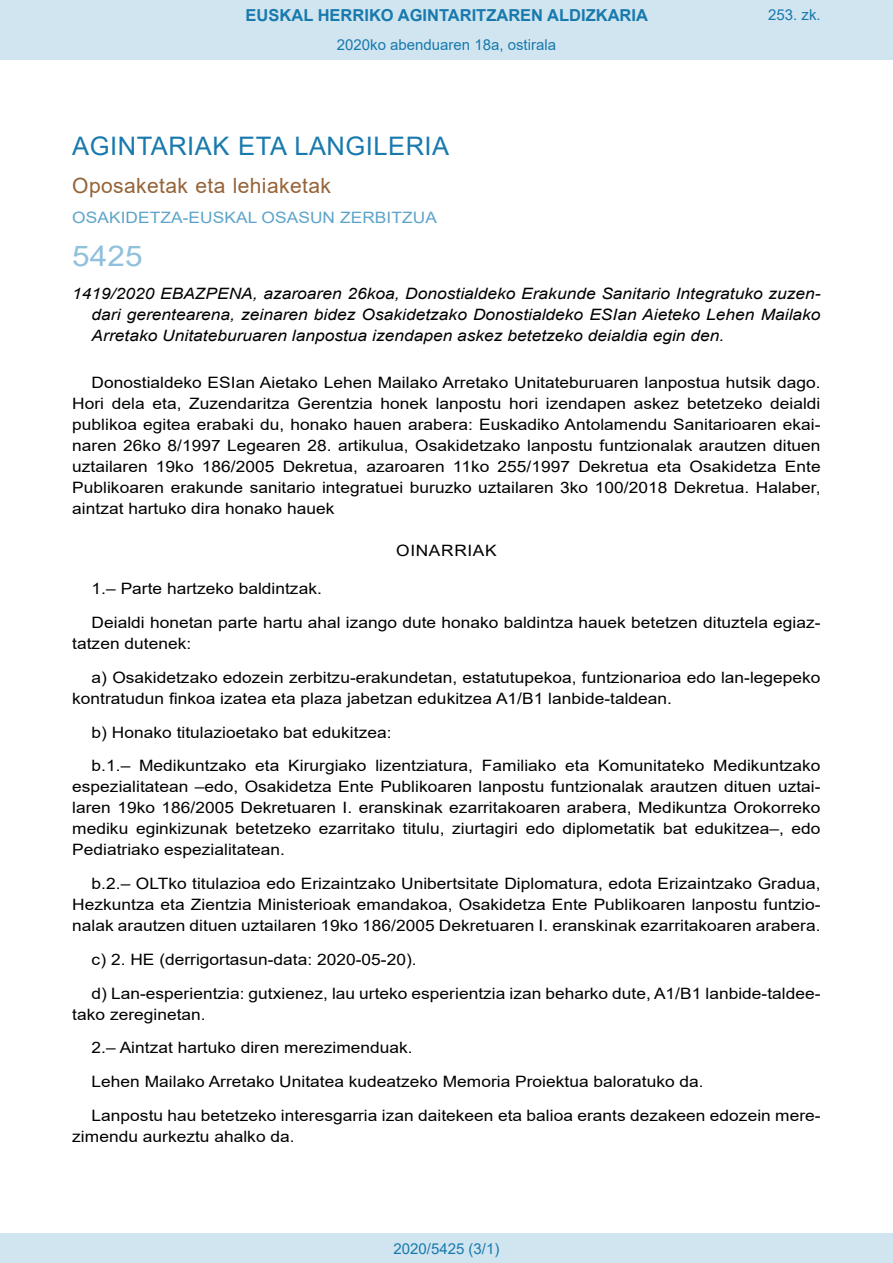
<style>
.page{position:relative;width:893px;height:1263px;background:#fff}
.page>*{position:absolute;margin:0;border:0;box-sizing:border-box;transform-origin:0 0}
.BOPVOrden{font:28.5px "Arial";color:#90c0db;scale:1.11 1}
.BOPVSeccion{font:25.5px "Arial";letter-spacing:.02em;color:#1879ad}
.BOPVSubseccion{font:21px "Arial";letter-spacing:.02em;color:#956338}
.t1{font:700 16.5px "Arial";color:#1879ad}
.BOPVDetalle{font:15.6px/21px "Arial";color:#000;scale:1.11 1}
.BOPVTitulo{font:italic 15.6px/21px "Arial";color:#000;text-align:justify;scale:1.11 1}
.BOPVOrganismo{font:15.6px "Arial";letter-spacing:.005em;color:#5ea4ca;scale:1.11 1}
.BOPVClave{font:15.6px "Arial";letter-spacing:.035em;color:#000;scale:1.11 1}
.Paginacion_Centro{font:15px "Arial";color:#1879ad}
</style>
<div class="page">
<div style="left:0;top:0;width:893px;height:60px;background:#d0e5f0"></div>
<div style="left:0;top:1233px;width:893px;height:30px;background:#d0e5f0"></div>
<p class="t1" style="left:246px;top:3px;width:404px">EUSKAL HERRIKO AGINTARITZAREN ALDIZKARIA</p>
<p class="Paginacion_Centro" style="left:337px;top:35px;width:221px">2020ko abenduaren 18a, ostirala</p>
<p class="Paginacion_Centro" style="left:768px;top:5px;width:54px">253. zk.</p>
<p class="BOPVSeccion" style="left:72px;top:128px;width:378px">AGINTARIAK ETA LANGILERIA</p>
<p class="BOPVSubseccion" style="left:72px;top:171px;width:260px">Oposaketak eta lehiaketak</p>
<p class="BOPVOrganismo" style="left:72px;top:207px;width:330px">OSAKIDETZA-EUSKAL OSASUN ZERBITZUA</p>
<p class="BOPVOrden" style="left:72px;top:236px;width:65px">5425</p>
<p class="BOPVTitulo" style="left:92px;top:284px;width:658px;text-indent:-19px">1419/2020 EBAZPENA, azaroaren 26koa, Donostialdeko Erakunde Sanitario Integratuko zuzen&shy;dari gerentearena, zeinaren bidez Osakidetzako Donostialdeko ESIan Aieteko Lehen Mailako Arretako Unitateburuaren lanpostua izendapen askez betetzeko deialdia egin den.</p>
<p class="BOPVDetalle" style="left:72px;top:372px;width:676px;text-align:justify;text-indent:19px">Donostialdeko ESIan Aietako Lehen Mailako Arretako Unitateburuaren lanpostua hutsik dago.<br>Hori dela eta, Zuzendaritza Gerentzia honek lanpostu hori izendapen askez betetzeko deialdi publikoa egitea erabaki du, honako hauen arabera: Euskadiko Antolamendu Sanitarioaren ekai&shy;naren 26ko 8/1997 Legearen 28. artikulua, Osakidetzako lanpostu funtzionalak arautzen dituen uztailaren 19ko 186/2005 Dekretua, azaroaren 11ko 255/1997 Dekretua eta Osakidetza Ente Publikoaren erakunde sanitario integratuei buruzko uztailaren 3ko 100/2018 Dekretua. Halaber, aintzat hartuko dira honako hauek</p>
<p class="BOPVClave" style="left:396px;top:540px;width:92px">OINARRIAK</p>
<p class="BOPVDetalle" style="left:92px;top:578px;width:209px">1.– Parte hartzeko baldintzak.</p>
<p class="BOPVDetalle" style="left:72px;top:612px;width:676px;text-indent:19px">Deialdi honetan parte hartu ahal izango dute honako baldintza hauek betetzen dituztela egiaz&shy;tatzen dutenek:</p>
<p class="BOPVDetalle" style="left:72px;top:667px;width:676px;text-indent:19px">a) Osakidetzako edozein zerbitzu-erakundetan, estatutupekoa, funtzionarioa edo lan-legepeko kontratudun finkoa izatea eta plaza jabetzan edukitzea A1/B1 lanbide-taldean.</p>
<p class="BOPVDetalle" style="left:92px;top:721px;width:272px">b) Honako titulazioetako bat edukitzea:</p>
<p class="BOPVDetalle" style="left:72px;top:755px;width:676px;text-align:justify;text-indent:19px">b.1.– Medikuntzako eta Kirurgiako lizentziatura, Familiako eta Komunitateko Medikuntzako espezialitatean –edo, Osakidetza Ente Publikoaren lanpostu funtzionalak arautzen dituen uztai&shy;laren 19ko 186/2005 Dekretuaren I. eranskinak ezarritakoaren arabera, Medikuntza Orokorreko mediku eginkizunak betetzeko ezarritako titulu, ziurtagiri edo diplometatik bat edukitzea–, edo Pediatriako espezialitatean.</p>
<p class="BOPVDetalle" style="left:72px;top:873px;width:676px;text-align:justify;text-indent:19px">b.2.– OLTko titulazioa edo Erizaintzako Unibertsitate Diplomatura, edota Erizaintzako Gradua, Hezkuntza eta Zientzia Ministerioak emandakoa, Osakidetza Ente Publikoaren lanpostu funtzio&shy;nalak arautzen dituen uztailaren 19ko 186/2005 Dekretuaren I. eranskinak ezarritakoaren arabera.</p>
<p class="BOPVDetalle" style="left:92px;top:949px;width:294px">c) 2. HE (derrigortasun-data: 2020-05-20).</p>
<p class="BOPVDetalle" style="left:72px;top:982px;width:676px;text-indent:19px">d) Lan-esperientzia: gutxienez, lau urteko esperientzia izan beharko dute, A1/B1 lanbide-taldee&shy;tako zereginetan.</p>
<p class="BOPVDetalle" style="left:92px;top:1037px;width:291px">2.– Aintzat hartuko diren merezimenduak.</p>
<p class="BOPVDetalle" style="left:92px;top:1071px;width:553px">Lehen Mailako Arretako Unitatea kudeatzeko Memoria Proiektua baloratuko da.</p>
<p class="BOPVDetalle" style="left:72px;top:1105px;width:676px;text-indent:19px">Lanpostu hau betetzeko interesgarria izan daitekeen eta balioa erants dezakeen edozein mere&shy;zimendu aurkeztu ahalko da.</p>
<p class="Paginacion_Centro" style="left:393px;top:1238px;width:107px">2020/5425 (3/1)</p>
</div>
